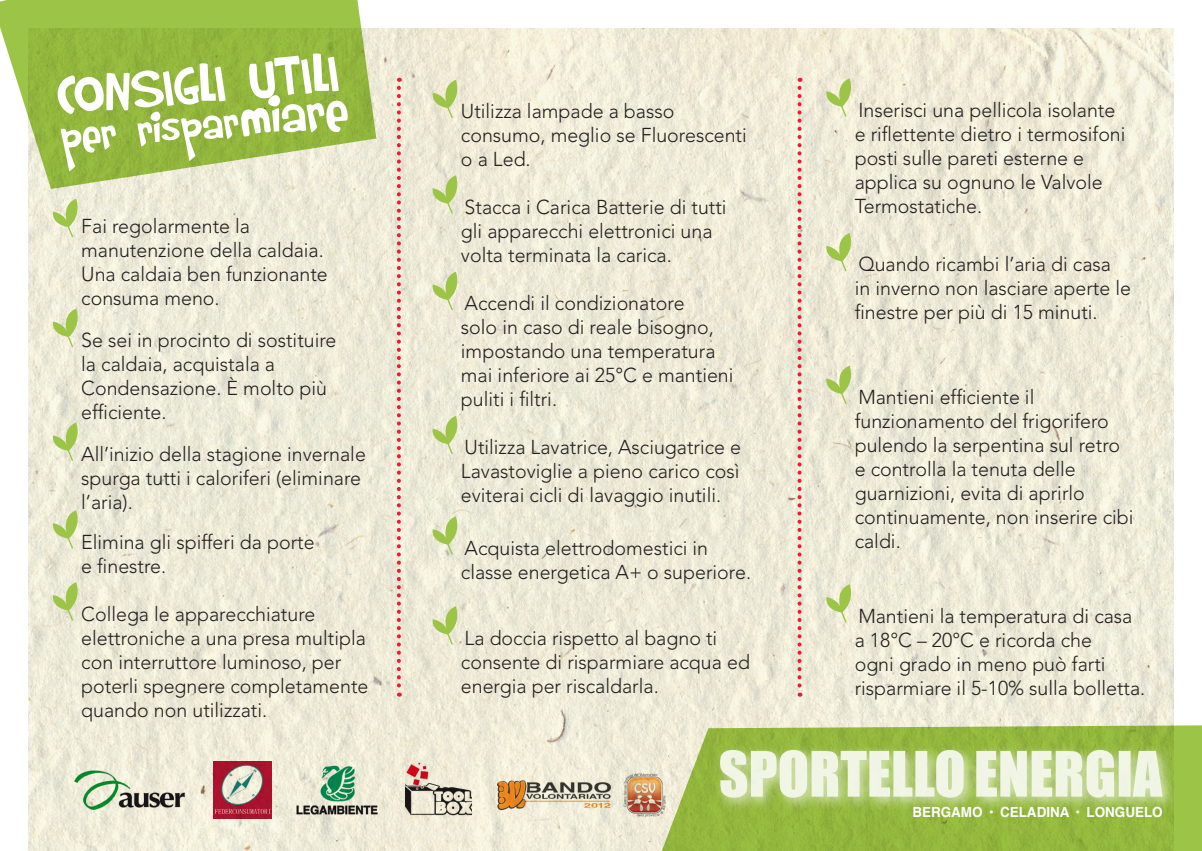
<style>
.page{position:relative;width:1202px;height:851px;background:#fff}
.page>*{position:absolute;margin:0;border:0;box-sizing:border-box;transform-origin:0 0}
.t1{font:60px "Rumpelstiltskin";color:#fff}
.t2{font:50px "Rumpelstiltskin";color:#fff}
.t3{font:300 20px/24px "Avenir";color:#231f20}
.t4{font:700 14px "Helvetica";color:#fff;scale:.96 1}
.s1{font-size:60px}
</style>
<div class="page">
<img style="left:28px;top:28px;width:1146px;height:822px">
<svg style="left:825px;top:584px;width:31px;height:38px"></svg>
<svg style="left:431px;top:80px;width:31px;height:38px"></svg>
<svg style="left:825px;top:233px;width:31px;height:39px"></svg>
<svg style="left:52px;top:422px;width:31px;height:39px"></svg>
<svg style="left:431px;top:416px;width:31px;height:38px"></svg>
<svg style="left:431px;top:606px;width:31px;height:38px"></svg>
<svg style="left:825px;top:78px;width:31px;height:39px"></svg>
<svg style="left:52px;top:199px;width:31px;height:38px"></svg>
<svg style="left:431px;top:175px;width:31px;height:39px"></svg>
<svg style="left:825px;top:365px;width:31px;height:39px"></svg>
<svg style="left:52px;top:510px;width:31px;height:39px"></svg>
<svg style="left:431px;top:516px;width:31px;height:39px"></svg>
<svg style="left:52px;top:308px;width:31px;height:39px"></svg>
<svg style="left:431px;top:271px;width:31px;height:39px"></svg>
<svg style="left:52px;top:582px;width:31px;height:38px"></svg>
<svg style="left:648px;top:721px;width:554px;height:129px;background:#a4c15a"></svg>
<div style="left:969px;top:743px;width:208px;height:69px;background:#fff;opacity:.7"></div>
<svg style="left:979px;top:749px;width:184px;height:48px;background:#dee8c4"></svg>
<div style="left:714px;top:743px;width:265px;height:69px;background:#fff;opacity:.7"></div>
<svg style="left:720px;top:749px;width:244px;height:48px;background:#dae6bd"></svg>
<svg style="left:397px;top:88px;width:4px;height:608px;background:#ec9a98"></svg>
<svg style="left:797px;top:88px;width:4px;height:608px;background:#eda09d"></svg>
<img style="left:72px;top:769px;width:114px;height:41px">
<img style="left:296px;top:763px;width:83px;height:53px">
<img style="left:406px;top:756px;width:65px;height:66px">
<img style="left:214px;top:761px;width:57px;height:57px">
<img style="left:498px;top:773px;width:167px;height:43px">
<svg style="left:0;top:0;width:376px;height:189px;background:#a6c35e"></svg>
<p class="t1" style="left:53px;top:58px;width:286px;rotate:-5deg">CONSIGLI UTILI</p>
<p class="t2" style="left:57px;top:104px;width:291px;rotate:-5deg">per rispar<span class="s1">miare</span></p>
<p class="t3" style="left:81px;top:214px;width:248px">Fai regolarmente la manutenzione della caldaia.<br>Una caldaia ben funzionante consuma meno.</p>
<p class="t3" style="left:81px;top:328px;width:257px">Se sei in procinto di sostituire la caldaia, acquistala a<br>Condensazione. È molto più efficiente.</p>
<p class="t3" style="left:461px;top:99px;width:287px">Utilizza lampade a basso consumo, meglio se Fluorescenti o a Led.</p>
<p class="t3" style="left:461px;top:195px;width:267px">Stacca i Carica Batterie di tutti gli apparecchi elettronici una volta terminata la carica.</p>
<p class="t3" style="left:461px;top:291px;width:274px">Accendi il condizionatore<br>solo in caso di reale bisogno, impostando una temperatura mai inferiore ai 25°C e mantieni puliti i filtri.</p>
<p class="t3" style="left:81px;top:442px;width:286px">All’inizio della stagione invernale spurga tutti i caloriferi (eliminare l’aria).</p>
<p class="t3" style="left:461px;top:435px;width:282px;text-align:justify">Utilizza Lavatrice, Asciugatrice e Lavastoviglie a pieno carico così eviterai cicli di lavaggio inutili.</p>
<p class="t3" style="left:855px;top:98px;width:272px">Inserisci una pellicola isolante e riflettente dietro i termosifoni posti sulle pareti esterne e applica su ognuno le Valvole<br>Termostatiche.</p>
<p class="t3" style="left:855px;top:252px;width:278px">Quando ricambi l’aria di casa<br>in inverno non lasciare aperte le finestre per più di 15 minuti.</p>
<p class="t3" style="left:855px;top:385px;width:280px">Mantieni efficiente il funzionamento del frigorifero pulendo la serpentina sul retro e controlla la tenuta delle guarnizioni, evita di aprirlo continuamente, non inserire cibi</p>
<p class="t3" style="left:81px;top:529px;width:235px">Elimina gli spifferi da porte</p>
<p class="t3" style="left:855px;top:529px;width:48px">caldi.</p>
<p class="t3" style="left:81px;top:553px;width:87px">e finestre.</p>
<p class="t3" style="left:461px;top:535px;width:292px">Acquista elettrodomestici in classe energetica A+ o superiore.</p>
<p class="t3" style="left:81px;top:601px;width:289px">Collega le apparecchiature elettroniche a una presa multipla con interruttore luminoso, per poterli spegnere completamente quando non utilizzati.</p>
<p class="t3" style="left:461px;top:625px;width:291px">La doccia rispetto al bagno ti consente di risparmiare acqua ed energia per riscaldarla.</p>
<p class="t3" style="left:855px;top:603px;width:292px">Mantieni la temperatura di casa<br>a 18°C – 20°C e ricorda che<br>ogni grado in meno può farti risparmiare il 5-10% sulla bolletta.</p>
<p class="t4" style="left:912px;top:800px;width:262px">BERGAMO • CELADINA • LONGUELO</p>
</div>
